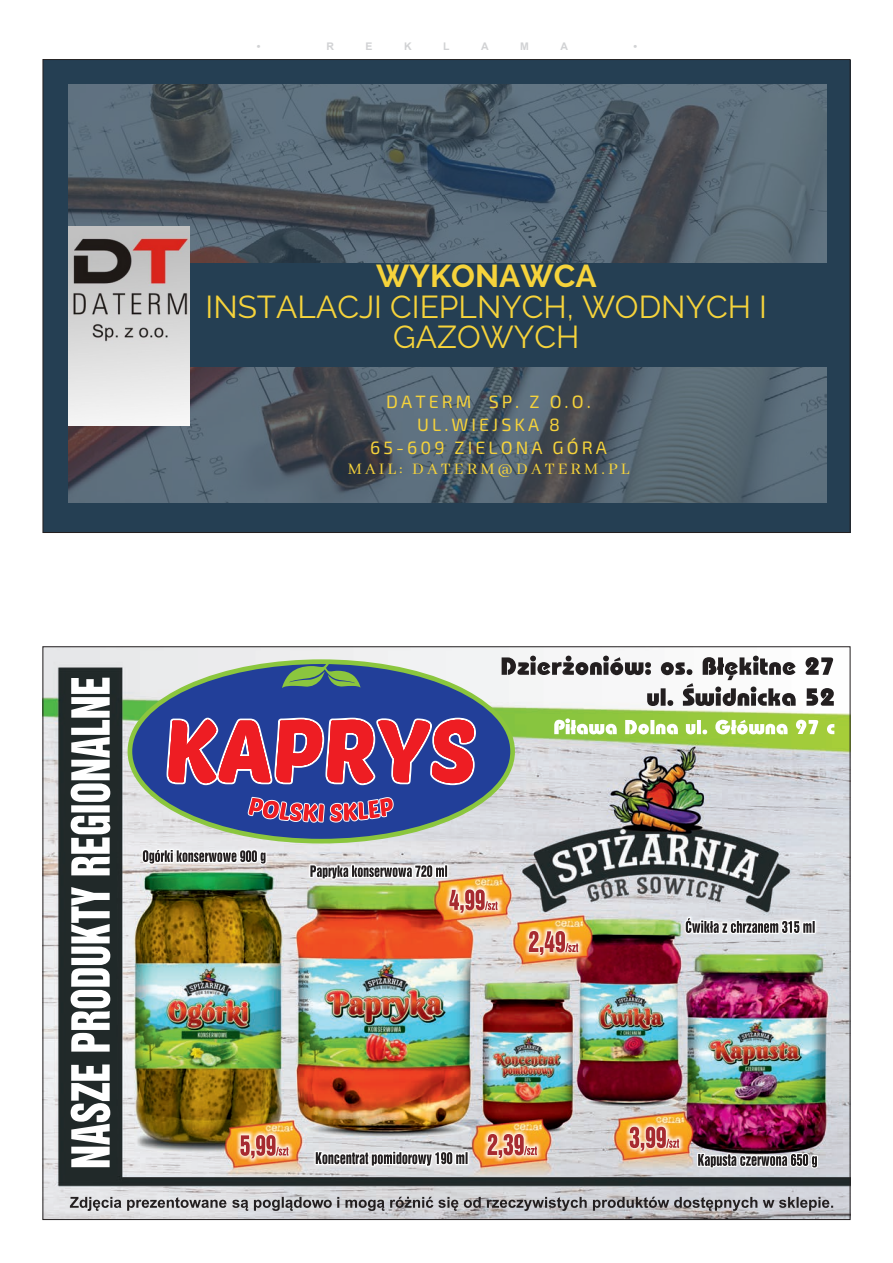
<style>
.page{position:relative;width:893px;height:1263px;background:#fff}
.page>*{position:absolute;margin:0;border:0;box-sizing:border-box;transform-origin:0 0}
.t1{font:31.65px/30.5px "Raleway";color:#f6d33b;text-align:center}
.t2{font:700 31.65px "Raleway";color:#f6d33b}
.t3{font:17.85px/22.8px "Exo 2";letter-spacing:.17em;color:#f6d33b;text-align:center}
.t4{font:17.85px "Abhaya Libre";letter-spacing:.17em;color:#f6d33b}
.t5{font:700 10.5px "Arial";color:#d1d2d4}
</style>
<div class="page">
<img style="left:45px;top:648px;width:803px;height:570px">
<svg style="left:502px;top:656px;width:332px;height:50px"></svg>
<svg style="left:554px;top:718px;width:280px;height:16px"></svg>
<svg style="left:593px;top:1197px;width:240px;height:14px"></svg>
<svg style="left:70px;top:1197px;width:517px;height:14px"></svg>
<svg style="left:71px;top:678px;width:39px;height:489px"></svg>
<svg style="left:128px;top:659px;width:387px;height:184px"></svg>
<div style="left:132px;top:664px;width:378px;height:175px;background:#223f99;border-radius:50%"></div>
<svg style="left:167px;top:718px;width:309px;height:67px"></svg>
<svg style="left:282px;top:662px;width:79px;height:26px"></svg>
<svg style="left:248px;top:797px;width:146px;height:26px"></svg>
<svg style="left:683px;top:903px;width:134px;height:52px"></svg>
<svg style="left:140px;top:832px;width:128px;height:52px"></svg>
<svg style="left:240px;top:1135px;width:48px;height:23px"></svg>
<img style="left:308px;top:847px;width:190px;height:66px">
<svg style="left:529px;top:931px;width:49px;height:24px"></svg>
<svg style="left:314px;top:1134px;width:156px;height:54px"></svg>
<svg style="left:488px;top:1134px;width:49px;height:24px"></svg>
<svg style="left:630px;top:1127px;width:49px;height:24px"></svg>
<svg style="left:696px;top:1136px;width:123px;height:52px"></svg>
<div style="left:43px;top:60px;width:807px;height:472px;background:#253f53"></div>
<img style="left:69px;top:85px;width:758px;height:417px">
<div style="left:43px;top:263px;width:807px;height:104px;background:#253f53"></div>
<img style="left:69px;top:227px;width:121px;height:199px">
<p class="t5" style="left:257px;top:39px;width:5px">•</p>
<p class="t5" style="left:326px;top:39px;width:9px">R</p>
<p class="t5" style="left:366px;top:39px;width:9px">E</p>
<p class="t5" style="left:404px;top:39px;width:9px">K</p>
<p class="t5" style="left:443px;top:39px;width:8px">L</p>
<p class="t5" style="left:481px;top:39px;width:9px">A</p>
<p class="t5" style="left:520px;top:39px;width:10px">M</p>
<p class="t5" style="left:560px;top:39px;width:9px">A</p>
<p class="t5" style="left:633px;top:39px;width:5px">•</p>
<h1 class="t2" style="left:376px;top:258px;width:222px">WYKONAWCA</h1>
<h1 class="t1" style="left:206px;top:291px;width:563px">INSTALACJI CIEPLNYCH, WODNYCH I<br>GAZOWYCH</h1>
<p class="t3" style="left:370px;top:391px;width:238px">DATERM SP. Z O.O.<br>UL.WIEJSKA 8<br>65-609 ZIELONA GÓRA</p>
<p class="t4" style="left:348px;top:459px;width:283px">MAIL: DATERM@DATERM.PL</p>
</div>
